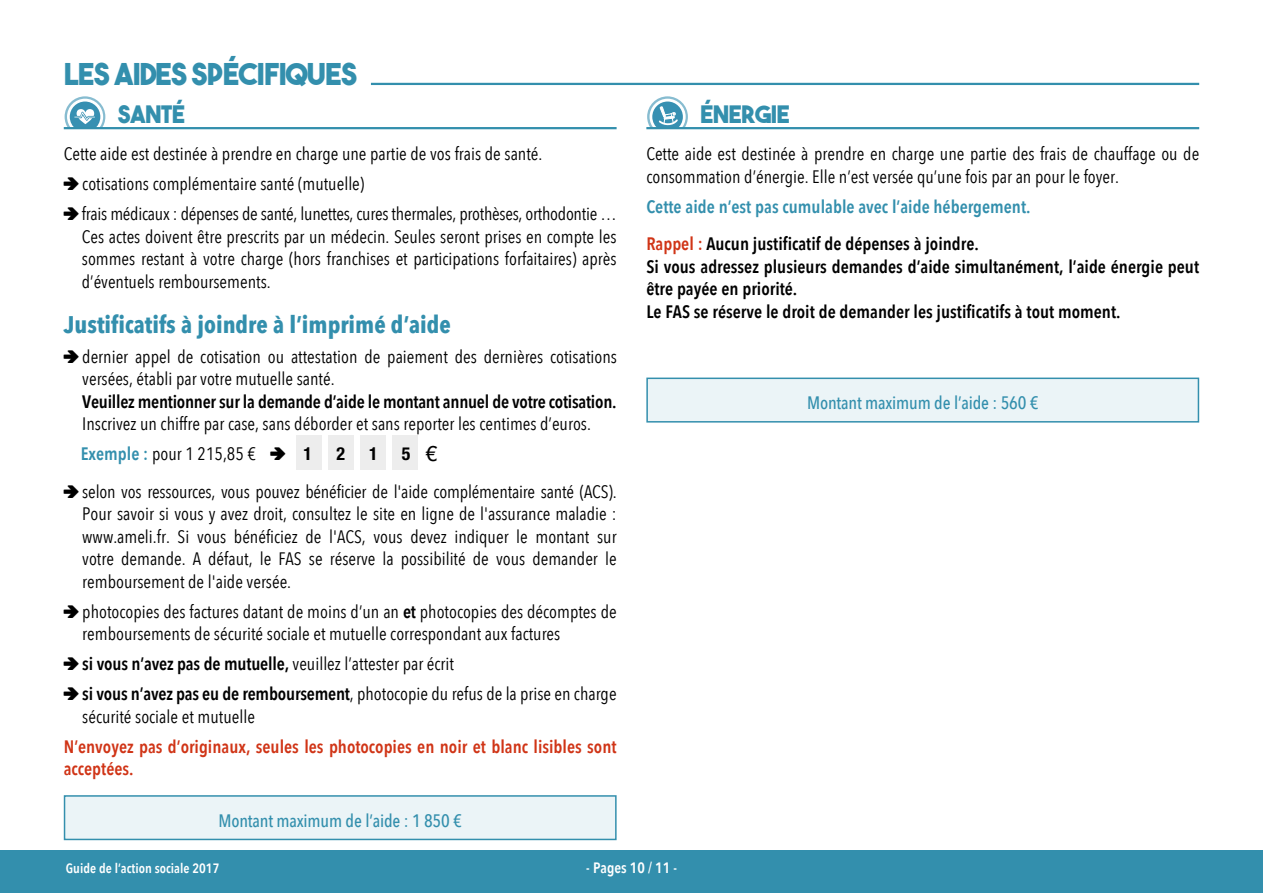
<style>
.page{position:relative;width:1263px;height:893px;background:#fff}
.page>*{position:absolute;margin:0;border:0;box-sizing:border-box;transform-origin:0 0}
.t1{font:30px "The Bold Font";letter-spacing:-.025em;color:#338fad}
.t2{font:700 24px "Avenir Next Condensed";color:#338fad}
.t3{font:24px "The Bold Font";letter-spacing:-.025em;color:#338fad}
.t4{font:21px "Helvetica Neue LT";color:#000}
.t5{font:18px/22.5px "Avenir Next Condensed";color:#000}
.listes_fleche{font:600 18px/22.5px "Avenir Next Condensed";color:#000}
.t6{font:600 18px/22.5px "Avenir Next Condensed";color:#d03416}
.encarts_b{font:500 18px "Avenir Next Condensed";letter-spacing:-.01em;color:#338fad}
.t7{font:600 18px "Avenir Next Condensed";color:#338fad}
.t8{font:700 condensed 18px "Helvetica Neue LT";color:#000}
.t9{font:600 15px "Avenir Next Condensed";color:#fff}
.t10{font:600 13.5px "Avenir Next Condensed";color:#fff}
.s1{font-family:"Arrowstfb";font-size:15px}
.s2{font-weight:600}
.s3{font-weight:600;color:#338fad}
.s4{font-family:"Arrowstfb";font-weight:400;font-size:15px}
.s5{font-weight:400}
.s6{color:#d03416}
</style>
<div class="page">
<div style="left:0;top:850px;width:1263px;height:43px;background:#338fad"></div>
<svg style="left:65px;top:96px;width:40px;height:31px"></svg>
<hr style="left:371px;top:83px;width:828px;height:2px;background:#338fad">
<svg style="left:647px;top:96px;width:41px;height:31px"></svg>
<hr style="left:646px;top:127px;width:553px;height:2px;background:#338fad">
<div style="left:297px;top:436px;width:25px;height:34px;background:#ededed"></div>
<div style="left:328px;top:436px;width:26px;height:34px;background:#ededed"></div>
<div style="left:360px;top:436px;width:26px;height:34px;background:#ededed"></div>
<div style="left:392px;top:436px;width:26px;height:34px;background:#ededed"></div>
<div style="left:65px;top:796px;width:551px;height:43px;background:#ebf4f7"></div>
<div style="left:64px;top:795px;width:553px;height:45px;border:2px solid #338fad"></div>
<div style="left:647px;top:378px;width:551px;height:44px;background:#ebf4f7"></div>
<div style="left:646px;top:378px;width:553px;height:45px;border:2px solid #338fad"></div>
<hr style="left:64px;top:127px;width:553px;height:2px;background:#338fad">
<p class="t1" style="left:64px;top:55px;width:295px">LES AIDES SPÉCIFIQUES</p>
<p class="t3" style="left:118px;top:99px;width:69px">SANTÉ</p>
<p class="t5" style="left:64px;top:142px;width:480px">Cette aide est destinée à prendre en charge une partie de vos frais de santé.</p>
<p class="t5" style="left:64px;top:172px;width:302px"><span class="s1">f</span> cotisations complémentaire santé (mutuelle)</p>
<p class="t5" style="left:82px;top:202px;width:536px;text-align:justify;text-indent:-18px"><span class="s1">f</span> frais médicaux : dépenses de santé, lunettes, cures thermales, prothèses, orthodontie … Ces actes doivent être prescrits par un médecin. Seules seront prises en compte les sommes restant à votre charge (hors franchises et participations forfaitaires) après d’éventuels remboursements.</p>
<p class="t2" style="left:64px;top:309px;width:389px">Justificatifs à joindre à l’imprimé d’aide</p>
<p class="t5" style="left:82px;top:344px;width:536px;text-indent:-19px"><span class="s1">f</span> dernier appel de cotisation ou attestation de paiement des dernières cotisations versées, établi par votre mutuelle santé.<br><span class="s2">Veuillez mentionner sur la demande d’aide le montant annuel de votre cotisation.<br></span>Inscrivez un chiffre par case, sans déborder et sans reporter les centimes d’euros.</p>
<p class="t5" style="left:81px;top:442px;width:206px"><span class="s3">Exemple :</span> pour 1 215,85 € <span class="s1">f</span></p>
<p class="t5" style="left:82px;top:479px;width:536px;text-align:justify;text-indent:-19px"><span class="s1">f</span> selon vos ressources, vous pouvez bénéficier de l'aide complémentaire santé (ACS).<br>Pour savoir si vous y avez droit, consultez le site en ligne de l'assurance maladie : www.ameli.fr. Si vous bénéficiez de l'ACS, vous devez indiquer le montant sur votre demande. A défaut, le FAS se réserve la possibilité de vous demander le remboursement de l'aide versée.</p>
<p class="t5" style="left:82px;top:599px;width:536px;text-indent:-19px"><span class="s1">f</span> photocopies des factures datant de moins d’un an <span class="s2">et</span> photocopies des décomptes de remboursements de sécurité sociale et mutuelle correspondant aux factures</p>
<p class="listes_fleche" style="left:64px;top:652px;width:392px"><span class="s4">f</span> si vous n’avez pas de mutuelle, <span class="s5">veuillez l’attester par écrit</span></p>
<p class="t5" style="left:82px;top:682px;width:536px;text-indent:-19px"><span class="s1">f</span> <span class="s2">si vous n’avez pas eu de remboursement</span>, photocopie du refus de la prise en charge sécurité sociale et mutuelle</p>
<p class="t6" style="left:64px;top:734px;width:554px">N’envoyez pas d’originaux, seules les photocopies en noir et blanc lisibles sont acceptées.</p>
<p class="t8" style="left:304px;top:443px;width:10px">1</p>
<p class="t8" style="left:336px;top:443px;width:10px">2</p>
<p class="t8" style="left:369px;top:443px;width:10px">1</p>
<p class="t8" style="left:402px;top:443px;width:10px">5</p>
<p class="t4" style="left:426px;top:441px;width:13px">€</p>
<p class="encarts_b" style="left:218px;top:809px;width:245px">Montant maximum de l’aide : 1 850 €</p>
<p class="t3" style="left:700px;top:99px;width:91px">ÉNERGIE</p>
<p class="t5" style="left:646px;top:142px;width:554px">Cette aide est destinée à prendre en charge une partie des frais de chauffage ou de consommation d’énergie. Elle n’est versée qu’une fois par an pour le foyer.</p>
<p class="t7" style="left:646px;top:191px;width:386px">Cette aide n’est pas cumulable avec l’aide hébergement.</p>
<p class="listes_fleche" style="left:646px;top:232px;width:334px"><span class="s6">Rappel :</span> Aucun justificatif de dépenses à joindre.</p>
<p class="listes_fleche" style="left:646px;top:254px;width:554px">Si vous adressez plusieurs demandes d’aide simultanément, l’aide énergie peut être payée en priorité.</p>
<p class="listes_fleche" style="left:646px;top:299px;width:476px">Le FAS se réserve le droit de demander les justificatifs à tout moment.</p>
<p class="encarts_b" style="left:807px;top:392px;width:233px">Montant maximum de l’aide : 560 €</p>
<p class="t10" style="left:66px;top:856px;width:155px">Guide de l’action sociale 2017</p>
<p class="t9" style="left:586px;top:854px;width:92px">- Pages 10 / 11 -</p>
</div>
